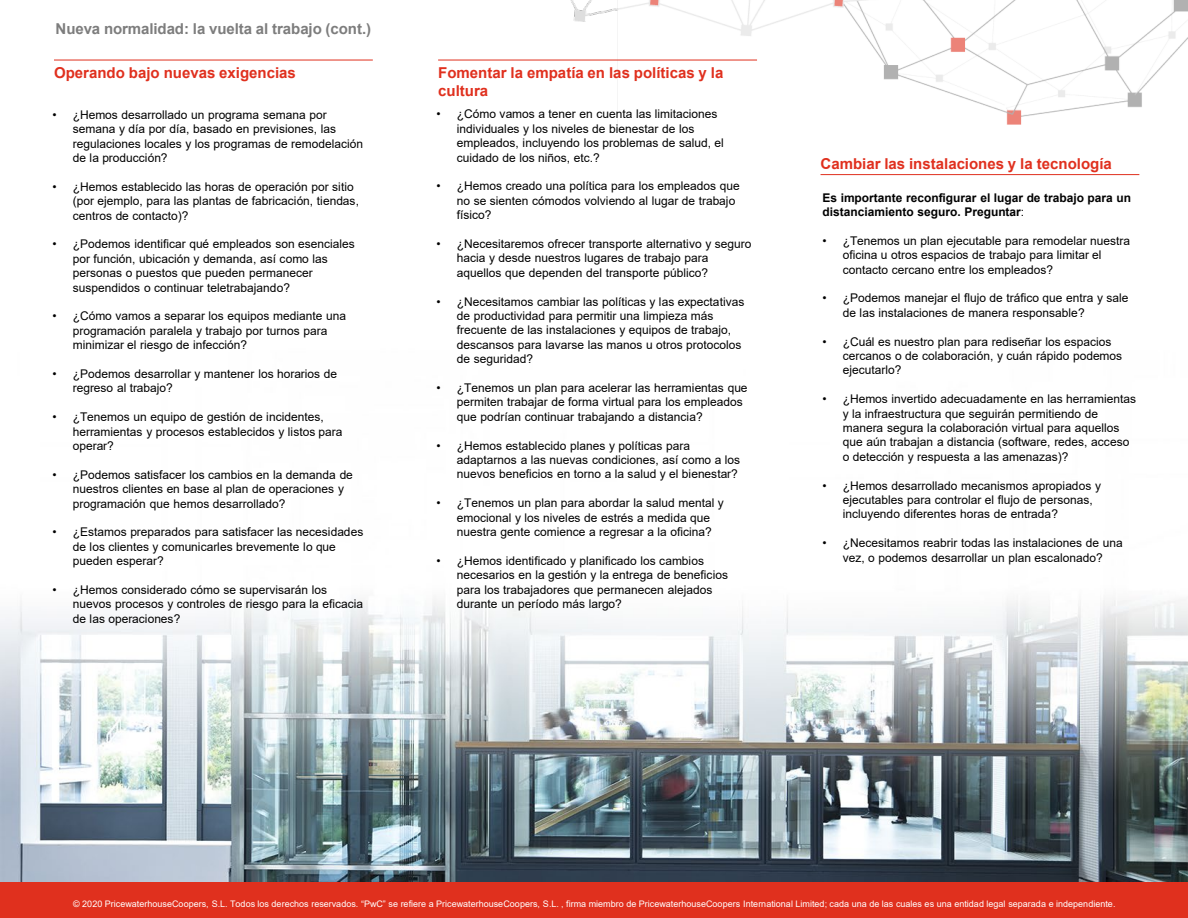
<style>
.page{position:relative;width:1188px;height:918px;background:#fff}
.page>*{position:absolute;margin:0;border:0;box-sizing:border-box;transform-origin:0 0}
.t1{font:700 15px/18px "Arial";color:#e0301e}
.t2{font:700 15px "Arial";letter-spacing:-.005em;color:#7d7d7d}
.t3{font:12px/14.4px "Arial";color:#000}
.t4{font:700 12px/14.4px "Arial";color:#000}
.t5{font:9px "Arial";letter-spacing:.005em;color:#fff}
.s1{font-weight:400}
</style>
<div class="page">
<img style="left:0;top:174px;width:1188px;height:708px">
<img style="left:366px;top:0;width:822px;height:125px">
<hr style="left:438px;top:60px;width:319px;height:1px;background:#e0301e">
<hr style="left:54px;top:60px;width:319px;height:1px;background:#e0301e">
<hr style="left:821px;top:174px;width:318px;height:1px;background:#e0301e">
<div style="left:0;top:882px;width:1188px;height:36px;background:#e0301e"></div>
<p class="t2" style="left:56px;top:18px;width:317px">Nueva normalidad: la vuelta al trabajo (cont.)</p>
<p class="t1" style="left:54px;top:64px;width:243px">Operando bajo nuevas exigencias</p>
<p class="t3" style="left:73px;top:107px;width:292px;text-indent:-20px">• ¿Hemos desarrollado un programa semana por semana y día por día, basado en previsiones, las regulaciones locales y los programas de remodelación de la producción?</p>
<p class="t3" style="left:73px;top:179px;width:288px;text-indent:-20px">• ¿Hemos establecido las horas de operación por sitio (por ejemplo, para las plantas de fabricación, tiendas, centros de contacto)?</p>
<p class="t3" style="left:73px;top:237px;width:284px;text-indent:-20px">• ¿Podemos identificar qué empleados son esenciales por función, ubicación y demanda, así como las personas o puestos que pueden permanecer suspendidos o continuar teletrabajando?</p>
<p class="t3" style="left:73px;top:309px;width:275px;text-indent:-20px">• ¿Cómo vamos a separar los equipos mediante una programación paralela y trabajo por turnos para minimizar el riesgo de infección?</p>
<p class="t3" style="left:73px;top:366px;width:266px;text-indent:-20px">• ¿Podemos desarrollar y mantener los horarios de regreso al trabajo?</p>
<p class="t3" style="left:73px;top:410px;width:271px;text-indent:-20px">• ¿Tenemos un equipo de gestión de incidentes, herramientas y procesos establecidos y listos para operar?</p>
<p class="t3" style="left:73px;top:467px;width:282px;text-indent:-20px">• ¿Podemos satisfacer los cambios en la demanda de nuestros clientes en base al plan de operaciones y programación que hemos desarrollado?</p>
<p class="t3" style="left:73px;top:525px;width:292px;text-indent:-20px">• ¿Estamos preparados para satisfacer las necesidades de los clientes y comunicarles brevemente lo que pueden esperar?</p>
<p class="t3" style="left:73px;top:582px;width:292px;text-indent:-20px">• ¿Hemos considerado cómo se supervisarán los nuevos procesos y controles de riesgo para la eficacia de las operaciones?</p>
<p class="t1" style="left:438px;top:63px;width:287px">Fomentar la empatía en las políticas y la cultura</p>
<p class="t3" style="left:457px;top:107px;width:269px;text-indent:-20px">• ¿Cómo vamos a tener en cuenta las limitaciones individuales y los niveles de bienestar de los empleados, incluyendo los problemas de salud, el cuidado de los niños, etc.?</p>
<p class="t3" style="left:457px;top:179px;width:284px;text-indent:-20px">• ¿Hemos creado una política para los empleados que no se sienten cómodos volviendo al lugar de trabajo físico?</p>
<p class="t3" style="left:457px;top:236px;width:296px;text-indent:-20px">• ¿Necesitaremos ofrecer transporte alternativo y seguro hacia y desde nuestros lugares de trabajo para aquellos que dependen del transporte público?</p>
<p class="t3" style="left:457px;top:294px;width:289px;text-indent:-20px">• ¿Necesitamos cambiar las políticas y las expectativas de productividad para permitir una limpieza más frecuente de las instalaciones y equipos de trabajo, descansos para lavarse las manos u otros protocolos de seguridad?</p>
<p class="t3" style="left:457px;top:380px;width:292px;text-indent:-20px">• ¿Tenemos un plan para acelerar las herramientas que permiten trabajar de forma virtual para los empleados que podrían continuar trabajando a distancia?</p>
<p class="t3" style="left:457px;top:438px;width:285px;text-indent:-20px">• ¿Hemos establecido planes y políticas para adaptarnos a las nuevas condiciones, así como a los nuevos beneficios en torno a la salud y el bienestar?</p>
<p class="t3" style="left:457px;top:496px;width:269px;text-indent:-20px">• ¿Tenemos un plan para abordar la salud mental y emocional y los niveles de estrés a medida que nuestra gente comience a regresar a la oficina?</p>
<p class="t3" style="left:457px;top:553px;width:273px;text-indent:-20px">• ¿Hemos identificado y planificado los cambios necesarios en la gestión y la entrega de beneficios para los trabajadores que permanecen alejados durante un período más largo?</p>
<p class="t1" style="left:821px;top:155px;width:293px">Cambiar las instalaciones y la tecnología</p>
<p class="t4" style="left:823px;top:190px;width:310px">Es importante reconfigurar el lugar de trabajo para un distanciamiento seguro. Preguntar<span class="s1">:</span></p>
<p class="t3" style="left:843px;top:233px;width:289px;text-indent:-20px">• ¿Tenemos un plan ejecutable para remodelar nuestra oficina u otros espacios de trabajo para limitar el contacto cercano entre los empleados?</p>
<p class="t3" style="left:843px;top:291px;width:287px;text-indent:-20px">• ¿Podemos manejar el flujo de tráfico que entra y sale de las instalaciones de manera responsable?</p>
<p class="t3" style="left:843px;top:334px;width:281px;text-indent:-20px">• ¿Cuál es nuestro plan para rediseñar los espacios cercanos o de colaboración, y cuán rápido podemos ejecutarlo?</p>
<p class="t3" style="left:843px;top:392px;width:295px;text-indent:-20px">• ¿Hemos invertido adecuadamente en las herramientas y la infraestructura que seguirán permitiendo de manera segura la colaboración virtual para aquellos que aún trabajan a distancia (software, redes, acceso o detección y respuesta a las amenazas)?</p>
<p class="t3" style="left:843px;top:478px;width:260px;text-indent:-20px">• ¿Hemos desarrollado mecanismos apropiados y ejecutables para controlar el flujo de personas, incluyendo diferentes horas de entrada?</p>
<p class="t3" style="left:823px;top:536px;width:302px;text-align:center">• ¿Necesitamos reabrir todas las instalaciones de una vez, o podemos desarrollar un plan escalonado?</p>
<p class="t5" style="left:73px;top:898px;width:1044px">© 2020 PricewaterhouseCoopers, S.L. Todos los derechos reservados. “PwC” se refiere a PricewaterhouseCoopers, S.L. , firma miembro de PricewaterhouseCoopers International Limited; cada una de las cuales es una entidad legal separada e independiente.</p>
</div>
